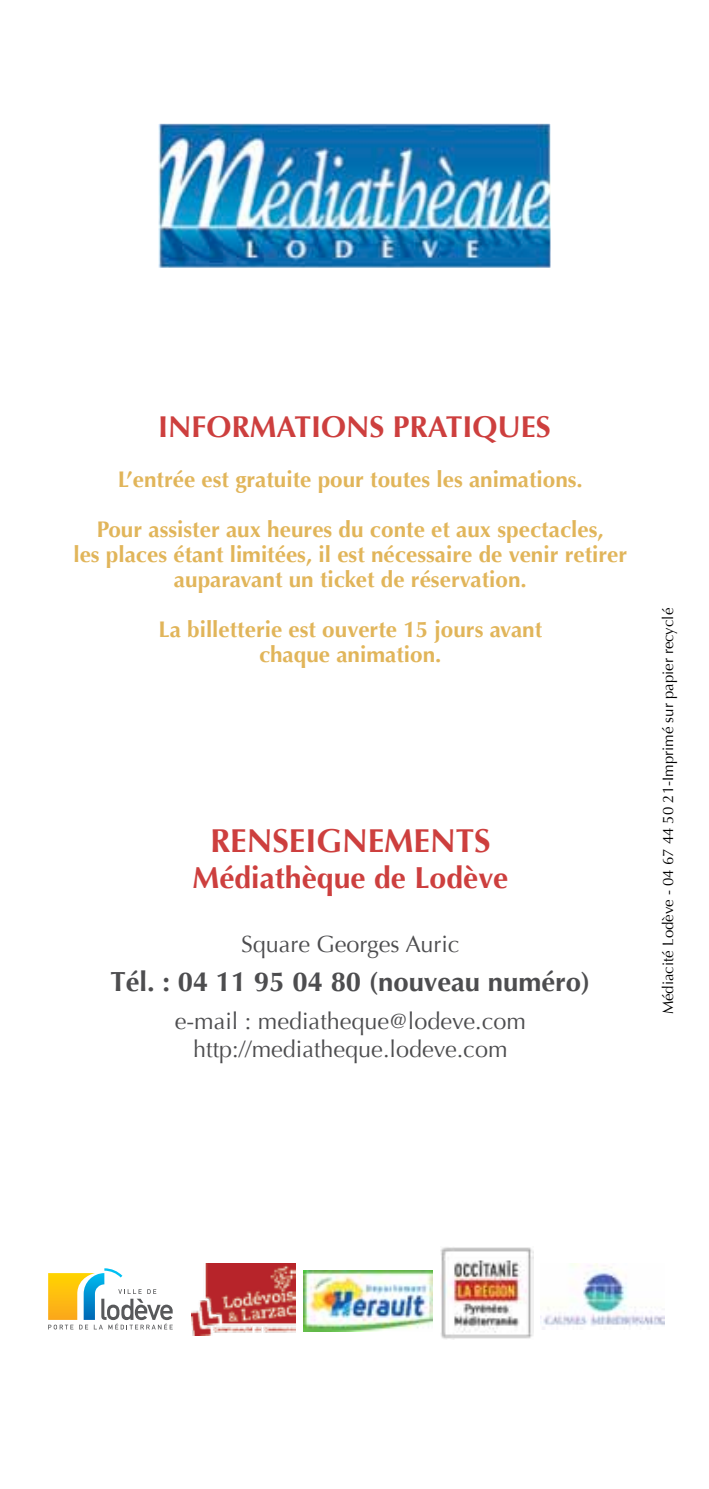
<style>
.page{position:relative;width:709px;height:1489px;background:#fff}
.page>*{position:absolute;margin:0;border:0;box-sizing:border-box;transform-origin:0 0}
.t1{font:700 33px "Optima";color:#cd3f3e}
.t2{font:700 30.25px "Optima";color:#cd3f3e}
.t3{font:700 30px "Optima";color:#cd3f3e}
.t4{font:700 27.5px "Optima";color:#4d4d4f}
.t5{font:23.5px/27.5px "Optima";color:#4d4d4f;text-align:center}
.t6{font:700 22.5px/25px "Optima";color:#e1b55a;text-align:center}
.t7{font:15px "Optima";color:#000}
</style>
<div class="page">
<img style="left:160px;top:125px;width:389px;height:141px">
<div style="left:150px;top:115px;width:409px;height:161px;border:9px solid #fff"></div>
<img style="left:440px;top:1247px;width:93px;height:92px">
<svg style="left:48px;top:1268px;width:125px;height:61px"></svg>
<img style="left:191px;top:1263px;width:105px;height:72px">
<img style="left:303px;top:1270px;width:129px;height:61px">
<img style="left:541px;top:1263px;width:123px;height:66px">
<h3 class="t3" style="left:158px;top:409px;width:394px">I nformations Pratiqu es</h3>
<p class="t6" style="left:118px;top:467px;width:466px">L’entrée est gratuite pour toutes les animations.</p>
<p class="t6" style="left:73px;top:517px;width:555px">Pour assister aux heures du conte et aux spectacles,<br>les places étant limitées, il est nécessaire de venir retirer auparavant un ticket de réservation.</p>
<p class="t6" style="left:158px;top:617px;width:385px">La billetterie est ouverte 15 jours avant chaque animation.</p>
<h1 class="t1" style="left:210px;top:821px;width:282px">Renseignements</h1>
<h2 class="t2" style="left:192px;top:859px;width:317px">Médiathèque de Lodève</h2>
<p class="t5" style="left:241px;top:930px;width:220px">Square Georges Auric</p>
<p class="t4" style="left:110px;top:965px;width:481px">Tél. : 04 11 95 04 80 (nouveau numéro)</p>
<p class="t5" style="left:175px;top:1007px;width:352px">e-mail : mediatheque@lodeve.com http://mediatheque.lodeve.com</p>
<p class="t7" style="left:659px;top:1014px;width:408px;rotate:-90deg">Médiacité Lodève - 04 67 44 50 21-Imprimé sur papier recyclé</p>
</div>
